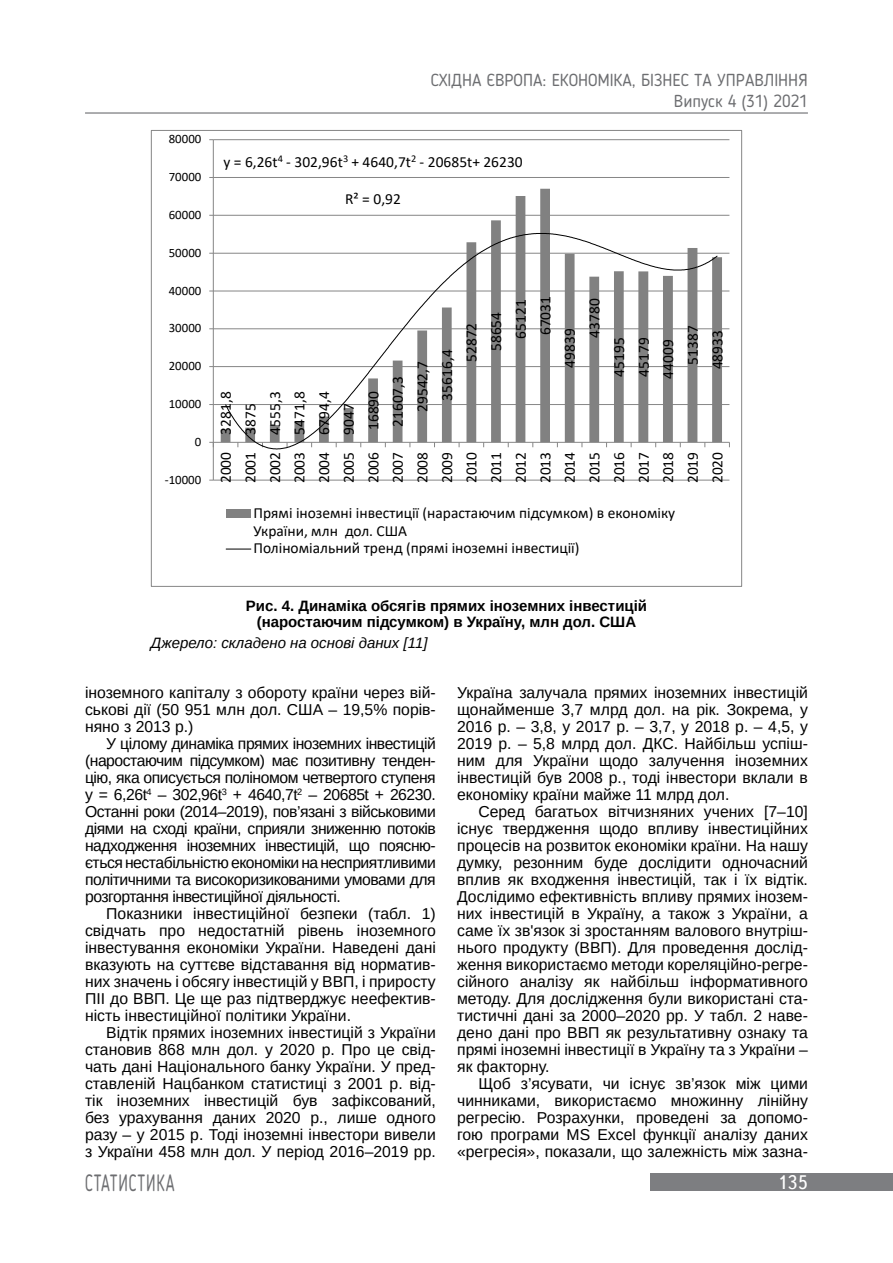
<style>
.page{position:relative;width:893px;height:1263px;background:#fff}
.page>*{position:absolute;margin:0;border:0;box-sizing:border-box;transform-origin:0 0}
.t1{font:23.4px "Blogger Sans";letter-spacing:.05em;color:#6d6e71;scale:.69 1}
.t2{font:19.5px "Ukrainian Text";color:#fff}
.t3{font:17.25px/20.7px "Blogger Sans";color:#6d6e71;text-align:right}
.t4{font:15.75px/17px "Arimo";color:#000;text-align:justify}
.t5{font:15.45px/24.6px "Calibri";letter-spacing:.005em;color:#000;text-align:justify}
.t6{font:700 15px/16.5px "Arimo";color:#000;text-align:center}
.t7{font:italic 15px "Arimo";color:#000}
.t8{font:12.75px "Calibri";color:#000}
</style>
<div class="page">
<hr style="left:85px;top:112px;width:723px;height:2px;background:#6d6e71">
<div style="left:651px;top:1173px;width:242px;height:18px;background:#7d7e81"></div>
<hr style="left:213px;top:480px;width:516px;height:1px;background:#868686">
<hr style="left:213px;top:404px;width:516px;height:1px;background:#868686">
<hr style="left:213px;top:366px;width:516px;height:1px;background:#868686">
<hr style="left:213px;top:328px;width:516px;height:1px;background:#868686">
<hr style="left:213px;top:291px;width:516px;height:1px;background:#868686">
<hr style="left:213px;top:253px;width:516px;height:1px;background:#868686">
<hr style="left:213px;top:215px;width:516px;height:1px;background:#868686">
<hr style="left:213px;top:177px;width:516px;height:1px;background:#868686">
<hr style="left:213px;top:139px;width:516px;height:1px;background:#868686">
<svg style="left:221px;top:189px;width:501px;height:253px"></svg>
<hr style="left:213px;top:140px;width:1px;height:340px;background:#868686">
<hr style="left:213px;top:442px;width:516px;height:1px;background:#868686">
<svg style="left:224px;top:233px;width:494px;height:217px"></svg>
<div style="left:226px;top:509px;width:25px;height:8px;background:#818181"></div>
<svg style="left:226px;top:549px;width:25px;height:1px"></svg>
<p class="t8" style="left:169px;top:130px;width:34px">80000</p>
<p class="t8" style="left:169px;top:168px;width:34px">70000</p>
<p class="t8" style="left:169px;top:206px;width:34px">60000</p>
<p class="t8" style="left:169px;top:244px;width:34px">50000</p>
<p class="t8" style="left:169px;top:281px;width:34px">40000</p>
<p class="t8" style="left:169px;top:319px;width:34px">30000</p>
<p class="t8" style="left:169px;top:357px;width:34px">20000</p>
<p class="t8" style="left:169px;top:395px;width:34px">10000</p>
<p class="t8" style="left:195px;top:433px;width:8px">0</p>
<p class="t8" style="left:165px;top:471px;width:38px">-10000</p>
<p class="t3" style="left:431px;top:69px;width:379px">СХІДНА ЄВРОПА: ЕКОНОМІКА, БІЗНЕС ТА УПРАВЛІННЯ<br>Випуск 4 (31) 2021</p>
<p class="t5" style="left:223px;top:149px;width:301px">y = 6,26t<sup>4</sup> - 302,96t<sup>3</sup> + 4640,7t<sup>2</sup> - 20685t+ 26230</p>
<p class="t5" style="left:345px;top:187px;width:57px">R² = 0,92</p>
<p class="t5" style="left:213px;top:435px;width:45px;rotate:-90deg">3281,8</p>
<p class="t5" style="left:238px;top:435px;width:33px;rotate:-90deg">3875</p>
<p class="t5" style="left:262px;top:435px;width:45px;rotate:-90deg">4555,3</p>
<p class="t5" style="left:287px;top:435px;width:45px;rotate:-90deg">5471,8</p>
<p class="t5" style="left:311px;top:435px;width:45px;rotate:-90deg">6794,4</p>
<p class="t5" style="left:336px;top:435px;width:33px;rotate:-90deg">9047</p>
<p class="t5" style="left:360px;top:430px;width:41px;rotate:-90deg">16890</p>
<p class="t5" style="left:385px;top:427px;width:53px;rotate:-90deg">21607,3</p>
<p class="t5" style="left:410px;top:412px;width:53px;rotate:-90deg">29542,7</p>
<p class="t5" style="left:434px;top:401px;width:53px;rotate:-90deg">35616,4</p>
<p class="t5" style="left:459px;top:362px;width:41px;rotate:-90deg">52872</p>
<p class="t5" style="left:483px;top:351px;width:41px;rotate:-90deg">58654</p>
<p class="t5" style="left:508px;top:339px;width:41px;rotate:-90deg">65121</p>
<p class="t5" style="left:533px;top:335px;width:41px;rotate:-90deg">67031</p>
<p class="t5" style="left:557px;top:368px;width:41px;rotate:-90deg">49839</p>
<p class="t5" style="left:582px;top:338px;width:41px;rotate:-90deg">43780</p>
<p class="t5" style="left:606px;top:377px;width:41px;rotate:-90deg">45195</p>
<p class="t5" style="left:631px;top:377px;width:41px;rotate:-90deg">45179</p>
<p class="t5" style="left:655px;top:379px;width:41px;rotate:-90deg">44009</p>
<p class="t5" style="left:680px;top:365px;width:41px;rotate:-90deg">51387</p>
<p class="t5" style="left:705px;top:369px;width:41px;rotate:-90deg">48933</p>
<p class="t5" style="left:213px;top:483px;width:33px;rotate:-90deg">2000<br>2001<br>2002<br>2003<br>2004<br>2005<br>2006<br>2007<br>2008<br>2009<br>2010<br>2011<br>2012<br>2013<br>2014<br>2015<br>2016<br>2017<br>2018<br>2019<br>2020</p>
<p class="t5" style="left:253px;top:503px;width:423px;line-height:18.8px">Прямі іноземні інвестиції (нарастаючим підсумком) в економіку<br>України, млн дол. США</p>
<p class="t5" style="left:253px;top:536px;width:328px">Поліноміальний тренд (прямі іноземні інвестиції)</p>
<p class="t6" style="left:246px;top:597px;width:403px">Рис. 4. Динаміка обсягів прямих іноземних інвестицій (наростаючим підсумком) в Україну, млн дол. США</p>
<p class="t7" style="left:151px;top:633px;width:278px">Джерело: складено на основі даних [11]</p>
<p class="t4" style="left:85px;top:684px;width:352px">іноземного капіталу з обороту країни через вій&shy;ськові дії (50 951 млн дол. США – 19,5% порів&shy;няно з 2013 р.)</p>
<p class="t4" style="left:85px;top:735px;width:352px;text-indent:21px">У цілому динаміка прямих іноземних інвестицій (наростаючим підсумком) має позитивну тенден&shy;цію, яка описується поліномом четвертого ступеня y = 6,26t<sup>4</sup> – 302,96t<sup>3</sup> + 4640,7t<sup>2</sup> – 20685t + 26230.<br>Останні роки (2014–2019), пов’язані з військовими діями на сході країни, сприяли зниженню потоків надходження іноземних інвестицій, що поясню&shy;ється нестабільністю економіки на несприятливими політичними та високоризикованими умовами для розгортання інвестиційної діяльності.</p>
<p class="t4" style="left:85px;top:905px;width:352px;text-indent:21px">Показники інвестиційної безпеки (табл. 1) свідчать про недостатній рівень іноземного інвестування економіки України. Наведені дані вказують на суттєве відставання від норматив&shy;них значень і обсягу інвестицій у ВВП, і приросту ПІІ до ВВП. Це ще раз підтверджує неефектив&shy;ність інвестиційної політики України.</p>
<p class="t4" style="left:85px;top:1024px;width:352px;text-indent:21px">Відтік прямих іноземних інвестицій з України становив 868 млн дол. у 2020 р. Про це свід&shy;чать дані Національного банку України. У пред&shy;ставленій Нацбанком статистиці з 2001 р. від&shy;тік іноземних інвестицій був зафіксований, без урахування даних 2020 р., лише одного разу – у 2015 р. Тоді іноземні інвестори вивели з України 458 млн дол. У період 2016–2019 рр.</p>
<p class="t4" style="left:457px;top:684px;width:352px">Україна залучала прямих іноземних інвестицій щонайменше 3,7 млрд дол. на рік. Зокрема, у 2016 р. – 3,8, у 2017 р. – 3,7, у 2018 р. – 4,5, у 2019 р. – 5,8 млрд дол. ДКС. Найбільш успіш&shy;ним для України щодо залучення іноземних інвестицій був 2008 р., тоді інвестори вклали в економіку країни майже 11 млрд дол.</p>
<p class="t4" style="left:457px;top:803px;width:352px;text-indent:21px">Серед багатьох вітчизняних учених [7–10] існує твердження щодо впливу інвестиційних процесів на розвиток економіки країни. На нашу думку, резонним буде дослідити одночасний вплив як входження інвестицій, так і їх відтік.<br>Дослідимо ефективність впливу прямих інозем&shy;них інвестицій в Україну, а також з України, а саме їх зв'язок зі зростанням валового внутріш&shy;нього продукту (ВВП). Для проведення дослід&shy;ження використаємо методи кореляційно-регре&shy;сійного аналізу як найбільш інформативного методу. Для дослідження були використані ста&shy;тистичні дані за 2000–2020 рр. У табл. 2 наве&shy;дено дані про ВВП як результативну ознаку та прямі іноземні інвестиції в Україну та з України – як факторну.</p>
<p class="t4" style="left:457px;top:1075px;width:352px;text-indent:21px">Щоб з’ясувати, чи існує зв’язок між цими чинниками, використаємо множинну лінійну регресію. Розрахунки, проведені за допомо&shy;гою програми MS Exсel функції аналізу даних «регресія», показали, що залежність між зазна-</p>
<h1 class="t1" style="left:85px;top:1168px;width:131px">СТАТИСТИКА</h1>
<p class="t2" style="left:777px;top:1172px;width:32px">135</p>
</div>
